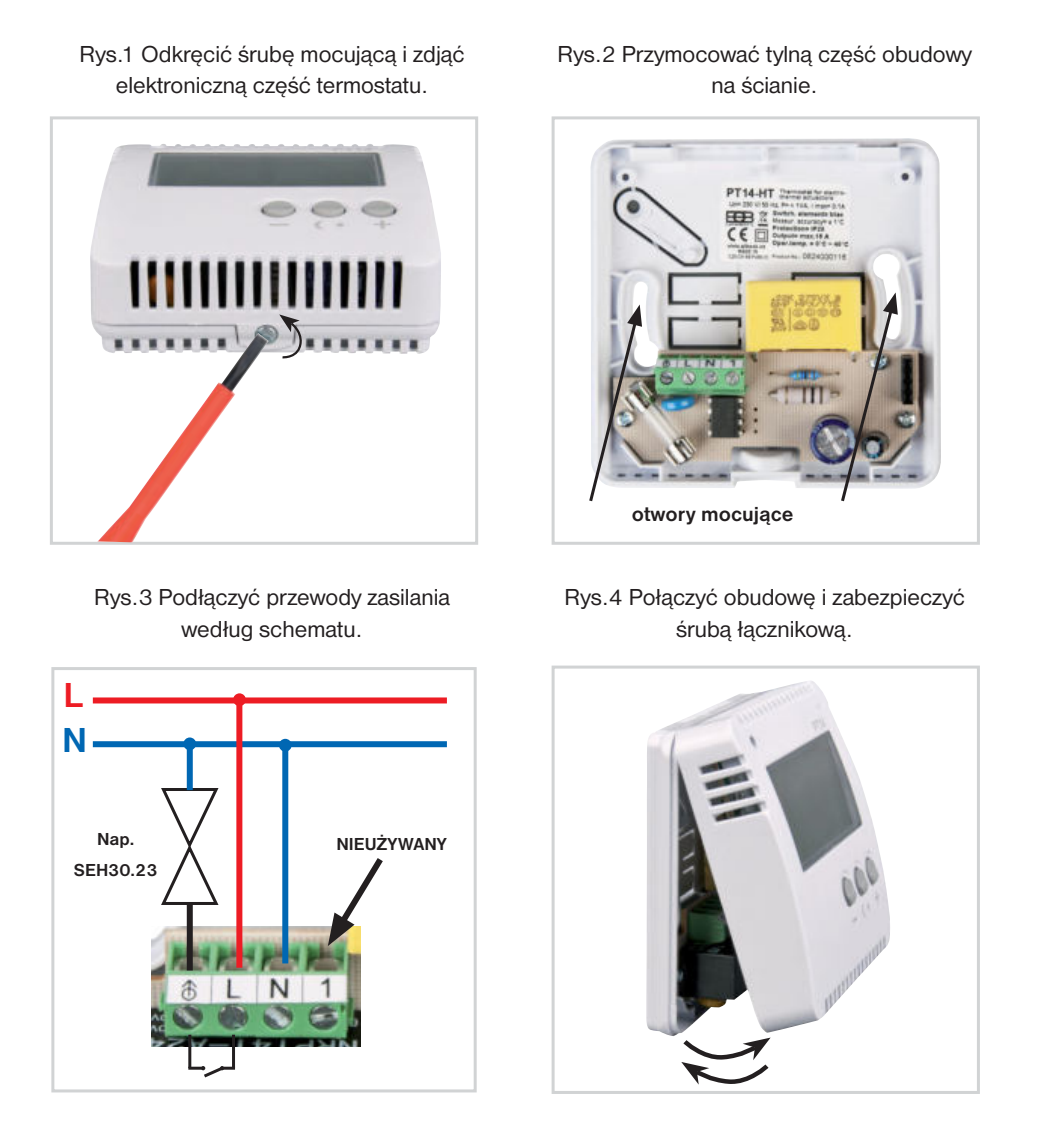
<style>
.page{position:relative;width:1039px;height:1145px;background:#fff}
.page>*{position:absolute;margin:0;border:0;box-sizing:border-box;transform-origin:0 0}
.t1{font:700 36px "Nimbus Sans DOT";color:#ed1c24}
.t2{font:700 36px "Nimbus Sans DOT";color:#0067b3}
.t3{font:24px/31.5px "Nimbus Sans DOT";color:#231f20;text-align:center}
.t4{font:700 21px "Nimbus Sans DOT";color:#231f20}
.t5{font:700 18px/31.5px "Nimbus Sans DOT";color:#231f20;text-align:center}
</style>
<div class="page">
<div style="left:51px;top:667px;width:426px;height:425px;border:3px solid #d1d3d4"></div>
<svg style="left:233px;top:693px;width:13px;height:13px"></svg>
<svg style="left:279px;top:739px;width:13px;height:12px"></svg>
<svg style="left:183px;top:737px;width:13px;height:13px"></svg>
<img style="left:590px;top:138px;width:351px;height:351px">
<div style="left:551px;top:116px;width:429px;height:429px;border:3px solid #d1d3d4"></div>
<img style="left:90px;top:144px;width:351px;height:210px">
<div style="left:50px;top:116px;width:428px;height:429px;border:3px solid #d1d3d4"></div>
<img style="left:646px;top:681px;width:244px;height:355px">
<div style="left:551px;top:665px;width:429px;height:429px;border:3px solid #d1d3d4"></div>
<img style="left:152px;top:926px;width:208px;height:120px">
<img style="left:93px;top:333px;width:176px;height:209px">
<div style="left:93px;top:697px;width:354px;height:6px;background:#ed1c24"></div>
<div style="left:93px;top:741px;width:354px;height:6px;background:#0067b3"></div>
<div style="left:282px;top:743px;width:6px;height:220px;background:#0067b3"></div>
<div style="left:236px;top:701px;width:6px;height:266px;background:#ed1c24"></div>
<div style="left:187px;top:743px;width:6px;height:47px;background:#0067b3"></div>
<div style="left:187px;top:902px;width:6px;height:68px;background:#231f20"></div>
<svg style="left:328px;top:858px;width:55px;height:88px"></svg>
<svg style="left:681px;top:1037px;width:90px;height:47px"></svg>
<svg style="left:589px;top:304px;width:53px;height:198px;background:#bdbcbe"></svg>
<img style="left:839px;top:292px;width:59px;height:210px">
<svg style="left:279px;top:314px;width:24px;height:45px"></svg>
<svg style="left:161px;top:785px;width:58px;height:122px"></svg>
<hr style="left:232px;top:1034px;width:3px;height:34px;background:#231f20">
<hr style="left:188px;top:1034px;width:3px;height:34px;background:#231f20">
<hr style="left:221px;top:1066px;width:14px;height:3px;background:#231f20">
<hr style="left:188px;top:1066px;width:16px;height:3px;background:#231f20">
<svg style="left:201px;top:1066px;width:25px;height:12px"></svg>
<p class="t3" style="left:79px;top:38px;width:387px">Rys.1 Odkręcić śrubę mocującą i zdjąć elektroniczną część termostatu.</p>
<p class="t3" style="left:557px;top:38px;width:416px">Rys.2 Przymocować tylną część obudowy na ścianie.</p>
<p class="t4" style="left:632px;top:503px;width:163px">otwory mocujące</p>
<p class="t3" style="left:94px;top:581px;width:357px">Rys.3 Podłączyć przewody zasilania według schematu.</p>
<p class="t3" style="left:564px;top:581px;width:402px">Rys.4 Połączyć obudowę i zabezpieczyć śrubą łącznikową.</p>
<h1 class="t1" style="left:63px;top:676px;width:21px">L</h1>
<h1 class="t2" style="left:62px;top:722px;width:27px">N</h1>
<p class="t5" style="left:74px;top:823px;width:85px">Nap.<br>SEH30.23</p>
<p class="t5" style="left:336px;top:828px;width:112px">NIEUŻYWANY</p>
</div>
